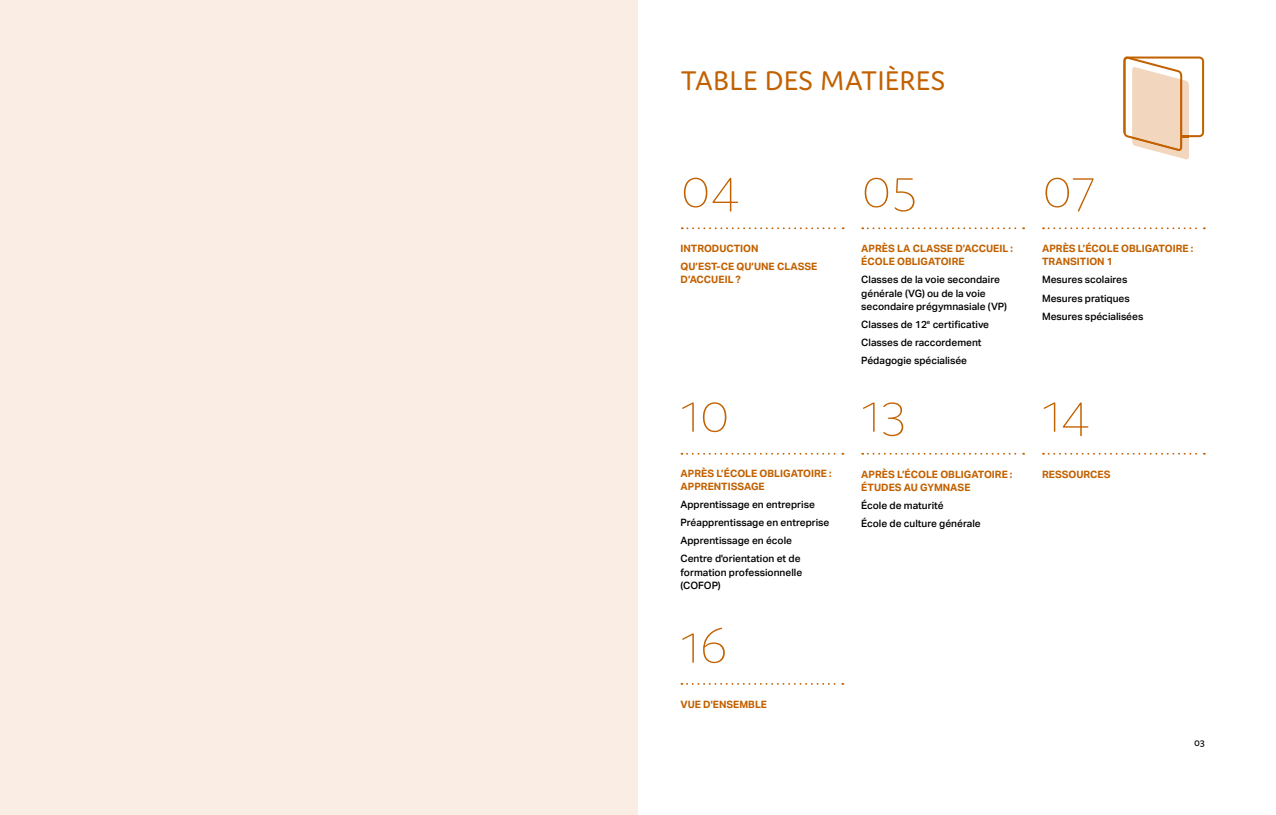
<style>
.page{position:relative;width:1276px;height:815px;background:#fff}
.page>*{position:absolute;margin:0;border:0;box-sizing:border-box;transform-origin:0 0}
.t1{font:200 58.88px "Domus";color:#c26100}
.t2{font:28.75px "Domus";letter-spacing:.025em;color:#c26100}
.t3{font:11.25px "Domus";color:#000}
.t4{font:500 10.12px/18.1px "Aktiv Grotesk";color:#000}
.t5{font:700 10.12px/13.1px "Aktiv Grotesk";color:#c26100}
</style>
<div class="page">
<div style="left:0;top:0;width:638px;height:815px;background:#faeee4"></div>
<svg style="left:682px;top:227px;width:161px;height:2px"></svg>
<svg style="left:681px;top:453px;width:162px;height:2px"></svg>
<svg style="left:681px;top:683px;width:162px;height:2px"></svg>
<svg style="left:862px;top:227px;width:162px;height:2px"></svg>
<svg style="left:862px;top:453px;width:162px;height:2px"></svg>
<svg style="left:1043px;top:227px;width:161px;height:2px"></svg>
<svg style="left:1043px;top:453px;width:161px;height:2px"></svg>
<svg style="left:1123px;top:57px;width:81px;height:102px"></svg>
<h2 class="t2" style="left:681px;top:65px;width:266px">TABLE DES MATIÈRES</h2>
<h1 class="t1" style="left:680px;top:156px;width:60px">04</h1>
<p class="t5" style="left:680px;top:240px;width:138px;line-height:18.1px">INTRODUCTION<br>QU’EST-CE QU’UNE CLASSE</p>
<p class="t5" style="left:680px;top:273px;width:62px">D’ACCUEIL ?</p>
<h1 class="t1" style="left:861px;top:156px;width:57px">05</h1>
<p class="t5" style="left:861px;top:242px;width:153px">APRÈS LA CLASSE D’ACCUEIL :<br>ÉCOLE OBLIGATOIRE</p>
<p class="t4" style="left:861px;top:273px;width:147px;line-height:13.1px">Classes de la voie secondaire générale (VG) ou de la voie secondaire prégymnasiale (VP)</p>
<p class="t4" style="left:861px;top:315px;width:129px">Classes de 12<sup>e</sup> certificative<br>Classes de raccordement<br>Pédagogie spécialisée</p>
<h1 class="t1" style="left:1042px;top:156px;width:55px">07</h1>
<p class="t5" style="left:1042px;top:242px;width:153px">APRÈS L’ÉCOLE OBLIGATOIRE :<br>TRANSITION 1</p>
<p class="t4" style="left:1042px;top:271px;width:103px">Mesures scolaires<br>Mesures pratiques<br>Mesures spécialisées</p>
<h1 class="t1" style="left:680px;top:380px;width:51px">10</h1>
<h1 class="t1" style="left:1042px;top:380px;width:49px">14</h1>
<h1 class="t1" style="left:861px;top:380px;width:47px">13</h1>
<p class="t5" style="left:680px;top:467px;width:153px">APRÈS L’ÉCOLE OBLIGATOIRE :<br>APPRENTISSAGE</p>
<p class="t4" style="left:680px;top:496px;width:150px">Apprentissage en entreprise<br>Préapprentissage en entreprise<br>Apprentissage en école<br>Centre d'orientation et de</p>
<p class="t4" style="left:680px;top:566px;width:123px;line-height:13.1px">formation professionnelle (COFOP)</p>
<h1 class="t1" style="left:680px;top:611px;width:49px">16</h1>
<p class="t5" style="left:680px;top:698px;width:88px">VUE D'ENSEMBLE</p>
<p class="t5" style="left:861px;top:468px;width:153px">APRÈS L’ÉCOLE OBLIGATOIRE :<br>ÉTUDES AU GYMNASE</p>
<p class="t4" style="left:861px;top:496px;width:121px">École de maturité<br>École de culture générale</p>
<p class="t5" style="left:1042px;top:468px;width:70px">RESSOURCES</p>
<p class="t3" style="left:1194px;top:736px;width:13px">03</p>
</div>
